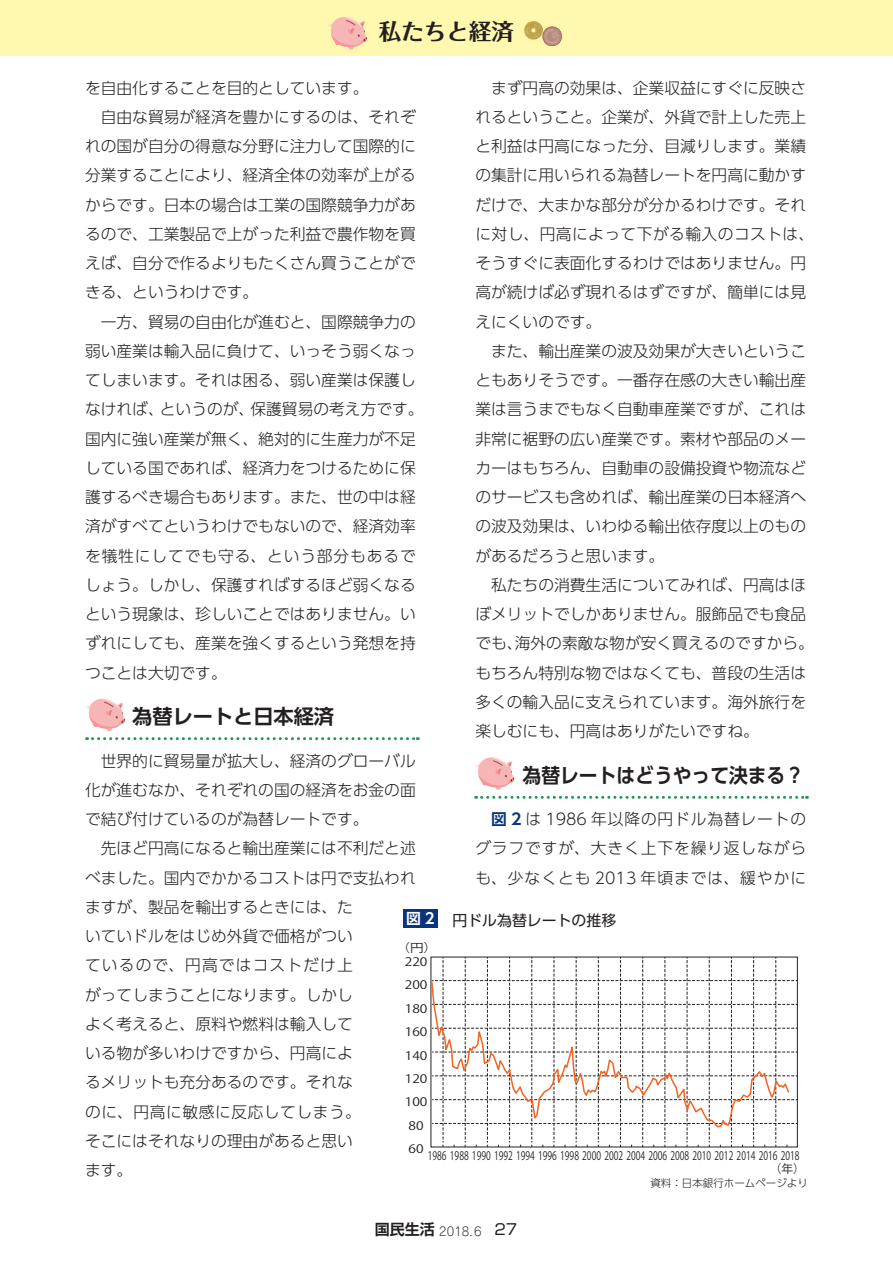
<style>
.page{position:relative;width:893px;height:1263px;background:#fff}
.page>*{position:absolute;margin:0;border:0;box-sizing:border-box;transform-origin:0 0}
.t1{font:700 22.5px "Folk Pro";color:#231f20}
.t2{font:700 20.25px "UD Shin Go Pro De";color:#231f20;scale:.93 1}
.t3{font:700 20.25px "UD Shin Go Pro De";color:#231f20}
.t4{font:300 15.75px/29.2px "UD Shin Go Pro";color:#231f20;text-align:justify}
.t5{font:300 15.75px "UD Shin Go Pro";letter-spacing:.055em;color:#231f20}
.t6{font:14.85px "UD Shin Go Pro";color:#231f20}
.t7{font:300 12px "Jun 101 Pro";color:#231f20}
.t8{font:11.7px "Koz Go Pr 6 N";color:#231f20;scale:.73 1}
.t9{font:11.7px/23.4px "Koz Go Pr 6 N";color:#231f20;text-align:center;scale:1.17 1}
.t10{font:11.7px "Koz Go Pr 6 N";color:#231f20}
.t11{font:300 10.5px "UD Shin Go Pro";color:#231f20}
.s1{font-family:"UD Shin Go Pro";font-weight:300;font-size:15.75px}
.s2{font-family:"UD Shin Go Pro De";font-weight:700;color:#08357c}
.s3{font-family:"UD Shin Go Pro De";font-weight:700;color:#fff}
.s4{font-family:"Shin Go Pro De";font-weight:700;font-size:15px}
.s5{font-family:"Shin Go Pro";font-weight:400;font-size:15px}
</style>
<div class="page">
<svg style="left:86px;top:698px;width:39px;height:33px"></svg>
<svg style="left:87px;top:737px;width:331px;height:3px"></svg>
<svg style="left:476px;top:757px;width:39px;height:33px"></svg>
<svg style="left:476px;top:796px;width:331px;height:3px"></svg>
<div style="left:0;top:0;width:893px;height:55px;background:#fff8ae"></div>
<svg style="left:328px;top:17px;width:39px;height:33px"></svg>
<svg style="left:524px;top:21px;width:38px;height:25px"></svg>
<svg style="left:432px;top:957px;width:365px;height:190px"></svg>
<div style="left:403px;top:909px;width:35px;height:19px;background:#08357c"></div>
<h1 class="t1" style="left:379px;top:13px;width:137px">私たちと経済</h1>
<p class="t4" style="left:475px;top:72px;width:340px;text-align:left;text-indent:16px">まず円高の効果は、企業収益にすぐに反映されるということ。企業が、外貨で計上した売上と利益は円高になった分、目減りします。業績の集計に用いられる為替レートを円高に動かすだけで、大まかな部分が分かるわけです。それに対し、円高によって下がる輸入のコストは、そうすぐに表面化するわけではありません。円高が続けば必ず現れるはずですが、簡単には見えにくいのです。</p>
<p class="t4" style="left:475px;top:336px;width:332px;text-indent:16px">また、輸出産業の波及効果が大きいということもありそうです。一番存在感の大きい輸出産業は言うまでもなく自動車産業ですが、これは非常に裾野の広い産業です。素材や部品のメーカーはもちろん、自動車の設備投資や物流などのサービスも含めれば、輸出産業の日本経済への波及効果は、いわゆる輸出依存度以上のものがあるだろうと思います。</p>
<p class="t4" style="left:475px;top:570px;width:340px;text-align:left;text-indent:16px">私たちの消費生活についてみれば、円高はほぼメリットでしかありません。服飾品でも食品でも、海外の素敵な物が安く買えるのですから。もちろん特別な物ではなくても、普段の生活は多くの輸入品に支えられています。海外旅行を楽しむにも、円高はありがたいですね。</p>
<p class="t2" style="left:475px;top:759px;width:355px"><span class="s1">　　　</span>為替レートはどうやって決まる？</p>
<p class="t4" style="left:475px;top:804px;width:332px;text-indent:16px"><span class="s2">図 2</span> は 1986 年以降の円ドル為替レートのグラフですが、大きく上下を繰り返しながらも、少なくとも 2013 年頃までは、緩やかに</p>
<p class="t4" style="left:85px;top:72px;width:285px">を自由化することを目的としています。</p>
<p class="t4" style="left:101px;top:102px;width:316px">自由な貿易が経済を豊かにするのは、それぞ</p>
<p class="t4" style="left:85px;top:131px;width:332px">れの国が自分の得意な分野に注力して国際的に</p>
<p class="t4" style="left:85px;top:160px;width:332px">分業することにより、経済全体の効率が上がる</p>
<p class="t4" style="left:85px;top:189px;width:332px">からです。日本の場合は工業の国際競争力があ</p>
<p class="t4" style="left:85px;top:219px;width:332px">るので、工業製品で上がった利益で農作物を買</p>
<p class="t4" style="left:85px;top:248px;width:332px">えば、自分で作るよりもたくさん買うことがで</p>
<p class="t4" style="left:85px;top:277px;width:175px">きる、というわけです。</p>
<p class="t4" style="left:101px;top:306px;width:316px">一方、貿易の自由化が進むと、国際競争力の</p>
<p class="t4" style="left:85px;top:336px;width:332px">弱い産業は輸入品に負けて、いっそう弱くなっ</p>
<p class="t4" style="left:85px;top:365px;width:332px">てしまいます。それは困る、弱い産業は保護し</p>
<p class="t4" style="left:85px;top:394px;width:340px">なければ、というのが、保護貿易の考え方です。</p>
<p class="t4" style="left:85px;top:423px;width:332px">国内に強い産業が無く、絶対的に生産力が不足</p>
<p class="t4" style="left:85px;top:453px;width:332px">している国であれば、経済力をつけるために保</p>
<p class="t4" style="left:85px;top:482px;width:332px">護するべき場合もあります。また、世の中は経</p>
<p class="t4" style="left:85px;top:511px;width:332px">済がすべてというわけでもないので、経済効率</p>
<p class="t5" style="left:85px;top:543px;width:332px">を犠牲にしてでも守る、という部分もあるで</p>
<p class="t4" style="left:85px;top:570px;width:332px">しょう。しかし、保護すればするほど弱くなる</p>
<p class="t4" style="left:85px;top:599px;width:332px">という現象は、珍しいことではありません。い</p>
<p class="t4" style="left:85px;top:628px;width:332px">ずれにしても、産業を強くするという発想を持</p>
<p class="t4" style="left:85px;top:657px;width:143px">つことは大切です。</p>
<p class="t3" style="left:85px;top:700px;width:251px"><span class="s1">　　　</span>為替レートと日本経済</p>
<p class="t4" style="left:85px;top:745px;width:332px;text-indent:16px">世界的に貿易量が拡大し、経済のグローバル化が進むなか、それぞれの国の経済をお金の面で結び付けているのが為替レートです。</p>
<p class="t4" style="left:85px;top:833px;width:332px;text-align:left;text-indent:16px">先ほど円高になると輸出産業には不利だと述べました。国内でかかるコストは円で支払われますが、製品を輸出するときには、た<br>いていドルをはじめ外貨で価格がつい<br>ているので、円高ではコストだけ上<br>がってしまうことになります。しかし<br>よく考えると、原料や燃料は輸入して<br>いる物が多いわけですから、円高によ<br>るメリットも充分あるのです。それな<br>のに、円高に敏感に反応してしまう。<br>そこにはそれなりの理由があると思い<br>ます。</p>
<p class="t6" style="left:406px;top:908px;width:212px"><span class="s3">図 2</span> 　円ドル為替レートの推移</p>
<p class="t9" style="left:396px;top:937px;width:36px">（円）</p>
<p class="t9" style="left:405px;top:950px;width:21px">220<br>200<br>180<br>160<br>140<br>120<br>100<br>80<br>60</p>
<p class="t8" style="left:428px;top:1149px;width:511px">1986 1988 1990 1992 1994 1996 1998 2000 2002 2004 2006 2008 2010 2012 2014 2016 2018</p>
<p class="t10" style="left:770px;top:1162px;width:37px">（年）</p>
<p class="t11" style="left:650px;top:1174px;width:159px">資料：日本銀行ホームページより</p>
<p class="t7" style="left:375px;top:1221px;width:144px"><span class="s4">国民生活</span> 2018.6 <span class="s5">27</span></p>
</div>
